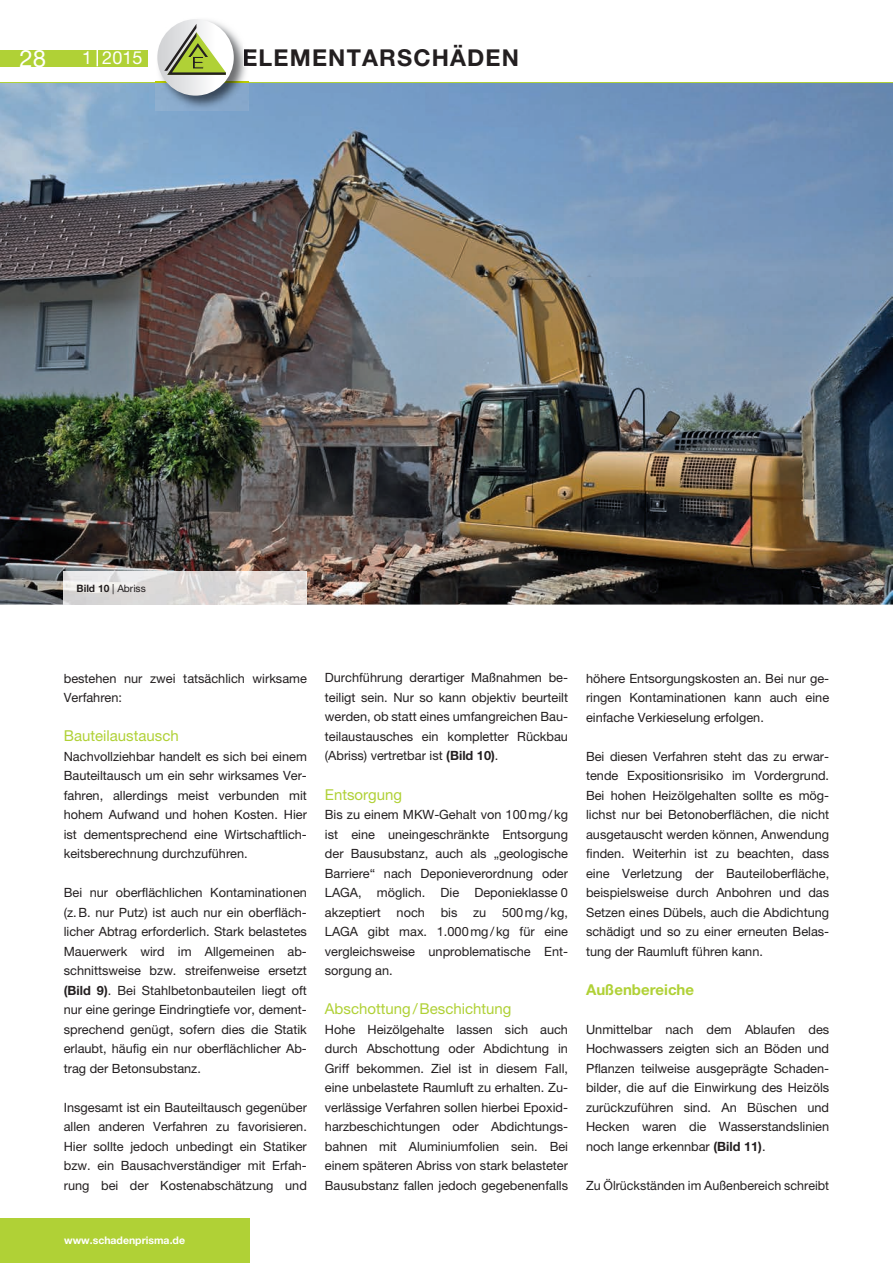
<style>
.page{position:relative;width:893px;height:1263px;background:#fff}
.page>*{position:absolute;margin:0;border:0;box-sizing:border-box;transform-origin:0 0}
.t1{font:24px "Helvetica Neue";color:#fff}
.t2{font:700 23.25px "Helvetica Neue";letter-spacing:.05em;color:#231f20}
.t3{font:18px "Helvetica Neue";color:#fff}
.t4{font:15px "Helvetica Neue";color:#b0d136}
.t5{font:700 15px "Helvetica Neue";color:#b0d136}
.t6{font:12.75px/19.5px "Helvetica Neue";color:#231f20;text-align:justify}
.t7{font:700 10.5px "Helvetica Neue";color:#fff}
.t8{font:10.2px "Helvetica Neue";color:#231f20}
.s1{font-weight:700}
</style>
<div class="page">
<img style="left:0;top:83px;width:893px;height:522px">
<div style="left:0;top:1219px;width:249px;height:44px;background:#b0d136"></div>
<hr style="left:0;top:82px;width:893px;height:1px;background:#b0d136">
<div style="left:0;top:50px;width:148px;height:16px;background:#b0d136"></div>
<svg style="left:97px;top:50px;width:1px;height:16px"></svg>
<img style="left:156px;top:20px;width:92px;height:90px">
<img style="left:156px;top:82px;width:92px;height:1px">
<img style="left:244px;top:45px;width:4px;height:21px">
<svg style="left:157px;top:19px;width:77px;height:77px"></svg>
<svg style="left:164px;top:56px;width:62px;height:19px"></svg>
<img style="left:64px;top:571px;width:243px;height:33px">
<h1 class="t1" style="left:20px;top:44px;width:28px">28</h1>
<h3 class="t3" style="left:82px;top:47px;width:62px">1 2015</h3>
<h2 class="t2" style="left:242px;top:43px;width:278px">ELEMENTARSCHÄDEN</h2>
<p class="t8" style="left:77px;top:582px;width:71px"><span class="s1">Bild 10</span> | Abriss</p>
<p class="t6" style="left:64px;top:668px;width:245px">bestehen nur zwei tatsächlich wirksame<br>Verfahren:</p>
<p class="t4" style="left:64px;top:727px;width:117px">Bauteilaustausch</p>
<p class="t6" style="left:64px;top:746px;width:245px">Nachvollziehbar handelt es sich bei einem Bauteiltausch um ein sehr wirksames Ver&shy;fahren, allerdings meist verbunden mit hohem Aufwand und hohen Kosten. Hier ist dementsprechend eine Wirtschaftlich&shy;keitsberechnung durchzuführen.</p>
<p class="t6" style="left:64px;top:883px;width:245px">Bei nur oberflächlichen Kontaminationen (z. B. nur Putz) ist auch nur ein oberfläch&shy;licher Abtrag erforderlich. Stark belastetes Mauerwerk wird im Allgemeinen ab&shy;schnittsweise bzw. streifenweise ersetzt <span class="s1">(Bild 9)</span>. Bei Stahlbetonbauteilen liegt oft nur eine geringe Eindringtiefe vor, dement&shy;sprechend genügt, sofern dies die Statik erlaubt, häufig ein nur oberflächlicher Ab&shy;trag der Betonsubstanz.</p>
<p class="t6" style="left:64px;top:1097px;width:245px">Insgesamt ist ein Bauteiltausch gegenüber allen anderen Verfahren zu favorisieren.<br>Hier sollte jedoch unbedingt ein Statiker bzw. ein Bausachverständiger mit Erfah&shy;rung bei der Kostenabschätzung und</p>
<p class="t7" style="left:64px;top:1233px;width:122px">www.schadenprisma.de</p>
<p class="t6" style="left:325px;top:668px;width:245px">Durchführung derartiger Maßnahmen be&shy;teiligt sein. Nur so kann objektiv beurteilt werden, ob statt eines umfangreichen Bau&shy;teilaustausches ein kompletter Rückbau (Abriss) vertretbar ist <span class="s1">(Bild 10)</span>.</p>
<p class="t4" style="left:325px;top:785px;width:79px">Entsorgung</p>
<p class="t6" style="left:325px;top:805px;width:245px">Bis zu einem MKW-Gehalt von 100 mg / kg ist eine uneingeschränkte Entsorgung der Bausubstanz, auch als „geologische Barriere“ nach Deponieverordnung oder LAGA, möglich. Die Deponieklasse 0 akzeptiert noch bis zu 500 mg / kg, LAGA gibt max. 1.000 mg / kg für eine vergleichsweise unproblematische Ent&shy;sorgung an.</p>
<p class="t4" style="left:325px;top:1000px;width:188px">Abschottung / Beschichtung</p>
<p class="t6" style="left:325px;top:1019px;width:245px">Hohe Heizölgehalte lassen sich auch durch Abschottung oder Abdichtung in Griff bekommen. Ziel ist in diesem Fall, eine unbelastete Raumluft zu erhalten. Zu&shy;verlässige Verfahren sollen hierbei Epoxid&shy;harzbeschichtungen oder Abdichtungs&shy;bahnen mit Aluminiumfolien sein. Bei einem späteren Abriss von stark belasteter Bausubstanz fallen jedoch gegebenenfalls</p>
<p class="t6" style="left:586px;top:668px;width:245px">höhere Entsorgungskosten an. Bei nur ge&shy;ringen Kontaminationen kann auch eine einfache Verkieselung erfolgen.</p>
<p class="t6" style="left:586px;top:746px;width:245px">Bei diesen Verfahren steht das zu erwar&shy;tende Expositionsrisiko im Vordergrund.<br>Bei hohen Heizölgehalten sollte es mög&shy;lichst nur bei Betonoberflächen, die nicht ausgetauscht werden können, Anwendung finden. Weiterhin ist zu beachten, dass eine Verletzung der Bauteiloberfläche, beispielsweise durch Anbohren und das Setzen eines Dübels, auch die Abdichtung schädigt und so zu einer erneuten Belas&shy;tung der Raumluft führen kann.</p>
<p class="t5" style="left:586px;top:980px;width:110px">Außenbereiche</p>
<p class="t6" style="left:586px;top:1019px;width:245px">Unmittelbar nach dem Ablaufen des Hochwassers zeigten sich an Böden und Pflanzen teilweise ausgeprägte Schaden&shy;bilder, die auf die Einwirkung des Heizöls zurückzuführen sind. An Büschen und Hecken waren die Wasserstandslinien noch lange erkennbar <span class="s1">(Bild 11)</span>.</p>
<p class="t6" style="left:586px;top:1175px;width:245px">Zu Ölrückständen im Außenbereich schreibt</p>
</div>
